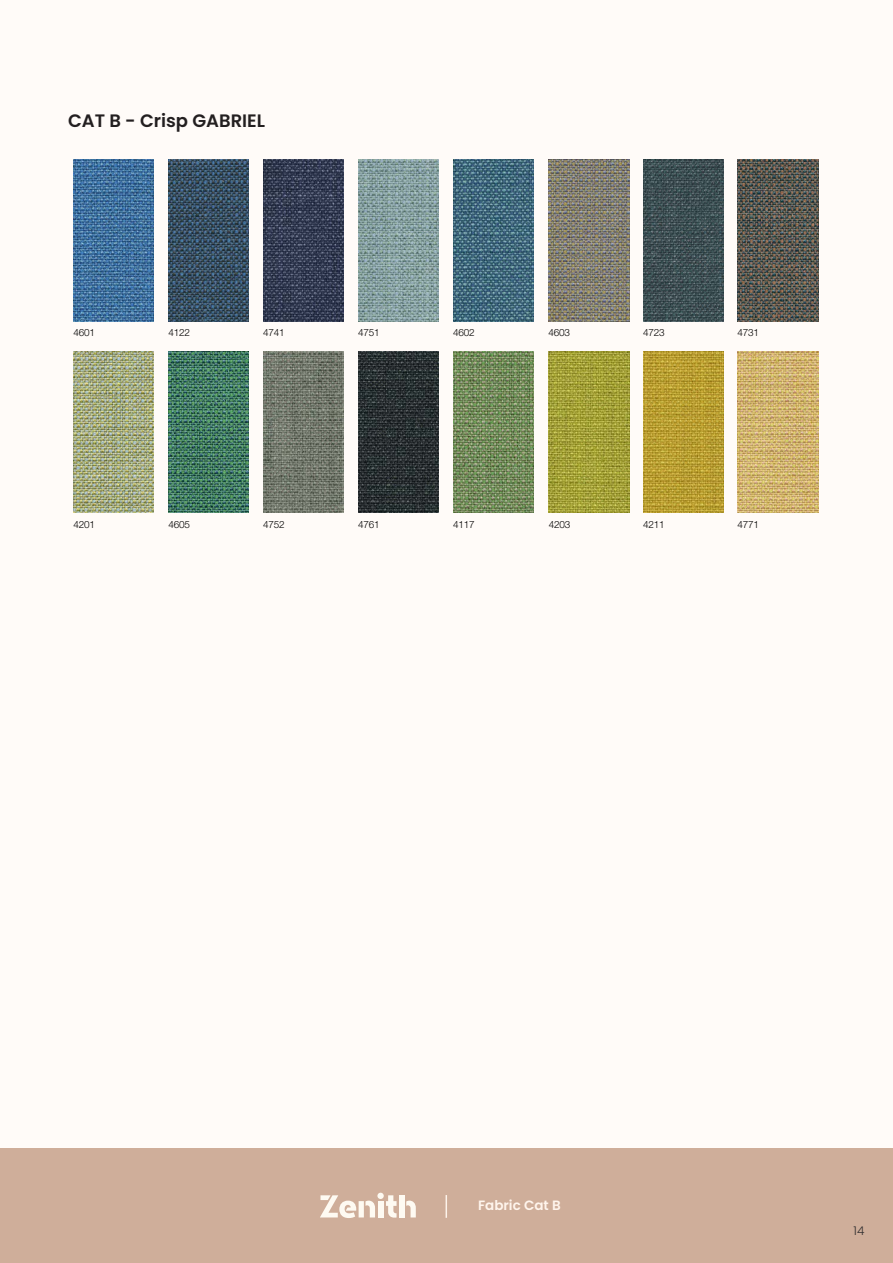
<style>
.page{position:relative;width:893px;height:1263px;background:#fffbf8}
.page>*{position:absolute;margin:0;border:0;box-sizing:border-box;transform-origin:0 0}
.PRODUCT_NAME{font:600 18px "Poppins";color:#231f20}
.PRODUCT_NAME_BOTTOM{font:600 13.5px "Poppins";color:#fff5ed}
.t1{font:300 12px "Poppins";color:#312f30}
.t2{font:300 9.9px "Helvetica Neue LT Std";letter-spacing:-.02em;color:#000}
</style>
<div class="page">
<div style="left:0;top:1148px;width:893px;height:115px;background:#cfae9a"></div>
<svg style="left:446px;top:1195px;width:1px;height:23px"></svg>
<img style="left:738px;top:351px;width:80px;height:161px">
<img style="left:643px;top:351px;width:81px;height:161px">
<img style="left:549px;top:351px;width:80px;height:161px">
<img style="left:453px;top:351px;width:81px;height:161px">
<img style="left:358px;top:351px;width:81px;height:161px">
<img style="left:263px;top:351px;width:81px;height:161px">
<img style="left:168px;top:351px;width:81px;height:161px">
<img style="left:73px;top:351px;width:81px;height:161px">
<img style="left:738px;top:160px;width:80px;height:161px">
<img style="left:643px;top:160px;width:81px;height:161px">
<img style="left:548px;top:160px;width:81px;height:161px">
<img style="left:453px;top:160px;width:81px;height:161px">
<img style="left:358px;top:160px;width:81px;height:161px">
<img style="left:263px;top:160px;width:81px;height:161px">
<img style="left:168px;top:160px;width:81px;height:161px">
<img style="left:73px;top:160px;width:81px;height:161px">
<div style="left:378px;top:1201px;width:5px;height:16px;background:#fefaf2"></div>
<div style="left:377px;top:1193px;width:7px;height:6px;background:#fefaf2;border-radius:50%"></div>
<svg style="left:386px;top:1195px;width:11px;height:23px"></svg>
<div style="left:399px;top:1195px;width:6px;height:22px;background:#fefaf2"></div>
<svg style="left:406px;top:1200px;width:10px;height:17px"></svg>
<svg style="left:320px;top:1195px;width:55px;height:23px"></svg>
<p class="PRODUCT_NAME" style="left:68px;top:111px;width:199px">CAT B - Crisp GABRIEL</p>
<p class="t2" style="left:73px;top:327px;width:23px">4601</p>
<p class="t2" style="left:168px;top:327px;width:23px">4122</p>
<p class="t2" style="left:263px;top:327px;width:23px">4741</p>
<p class="t2" style="left:358px;top:327px;width:23px">4751</p>
<p class="t2" style="left:453px;top:327px;width:23px">4602</p>
<p class="t2" style="left:548px;top:327px;width:23px">4603</p>
<p class="t2" style="left:643px;top:327px;width:23px">4723</p>
<p class="t2" style="left:738px;top:327px;width:23px">4731</p>
<p class="t2" style="left:73px;top:518px;width:23px">4201</p>
<p class="t2" style="left:168px;top:518px;width:23px">4605</p>
<p class="t2" style="left:263px;top:518px;width:23px">4752</p>
<p class="t2" style="left:358px;top:518px;width:23px">4761</p>
<p class="t2" style="left:453px;top:518px;width:23px">4117</p>
<p class="t2" style="left:549px;top:518px;width:23px">4203</p>
<p class="t2" style="left:643px;top:518px;width:23px">4211</p>
<p class="t2" style="left:738px;top:518px;width:23px">4771</p>
<p class="PRODUCT_NAME_BOTTOM" style="left:478px;top:1198px;width:84px">Fabric Cat B</p>
<p class="t1" style="left:854px;top:1224px;width:12px">14</p>
</div>
